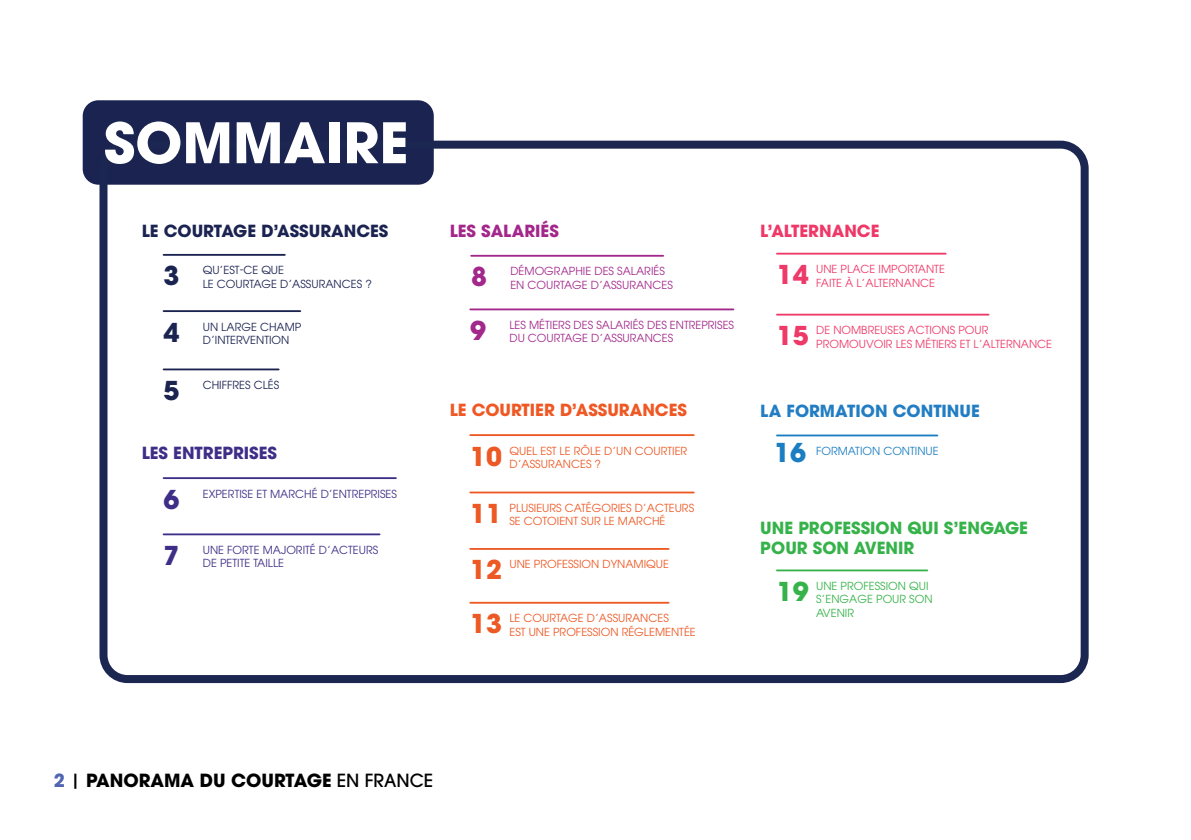
<style>
.page{position:relative;width:1191px;height:840px;background:#fff}
.page>*{position:absolute;margin:0;border:0;box-sizing:border-box;transform-origin:0 0}
.t1{font:700 55.2px "ITC Avant Garde Pro";color:#fff}
.t2{font:700 25.8px "ITC Avant Garde Pro";color:#ed5925}
.t3{font:700 25.8px "ITC Avant Garde Pro";color:#ee3a69}
.t4{font:700 25.8px "ITC Avant Garde Pro";color:#1b2351}
.t5{font:700 25.8px "ITC Avant Garde Pro";color:#3f2e87}
.t6{font:700 25.8px "ITC Avant Garde Pro";color:#a2288b}
.t7{font:700 25.8px "ITC Avant Garde Pro";color:#1b7ec2}
.t8{font:700 25.8px "ITC Avant Garde Pro";color:#36b34a}
.t9{font:700 18px "ITC Avant Garde Pro";color:#000001}
.t10{font:700 16.6px/20px "ITC Avant Garde Pro";color:#36b24a}
.t11{font:700 16.6px "ITC Avant Garde Pro";color:#1b2351}
.t12{font:700 16.6px "ITC Avant Garde Pro";color:#ef5824}
.t13{font:700 16.6px "ITC Avant Garde Pro";color:#227dc2}
.t14{font:700 16.6px "ITC Avant Garde Pro";color:#3f2e87}
.t15{font:700 16.6px "ITC Avant Garde Pro";color:#ee3868}
.t16{font:700 16.6px "ITC Avant Garde Pro";color:#a3278a}
.t17{font:11px "ITC Avant Garde Pro";color:#ed5925}
.t18{font:11px/13.2px "ITC Avant Garde Pro";color:#a2288b}
.t19{font:11px "ITC Avant Garde Pro";color:#ee3a69}
.t20{font:11px "ITC Avant Garde Pro";color:#1b2351}
.t21{font:11px "ITC Avant Garde Pro";color:#3f2e87}
.t22{font:11px/13.2px "ITC Avant Garde Pro";color:#36b34a}
.t23{font:11px "ITC Avant Garde Pro";color:#1b7ec2}
.s1{color:#5066b0}
.s2{font-weight:500}
</style>
<div class="page">
<div style="left:83px;top:100px;width:351px;height:84px;background:#1b2451;border-radius:16px"></div>
<div style="left:99px;top:140px;width:989px;height:542px;border:8px solid #1b2651;border-radius:24px"></div>
<hr style="left:164px;top:254px;width:121px;height:2px;background:#1b2351">
<hr style="left:164px;top:310px;width:136px;height:2px;background:#1b2351">
<hr style="left:164px;top:368px;width:115px;height:2px;background:#1b2351">
<hr style="left:164px;top:477px;width:232px;height:2px;background:#3f2e87">
<hr style="left:164px;top:533px;width:215px;height:2px;background:#3f2e87">
<hr style="left:471px;top:255px;width:192px;height:1px;background:#a2288b">
<hr style="left:470px;top:308px;width:263px;height:2px;background:#a2288b">
<hr style="left:470px;top:434px;width:223px;height:2px;background:#ed5925">
<hr style="left:470px;top:491px;width:223px;height:2px;background:#ed5925">
<hr style="left:470px;top:547px;width:198px;height:2px;background:#ed5925">
<hr style="left:470px;top:601px;width:198px;height:2px;background:#ed5925">
<hr style="left:777px;top:252px;width:168px;height:2px;background:#ee3a69">
<hr style="left:777px;top:313px;width:211px;height:2px;background:#ee3a69">
<hr style="left:777px;top:434px;width:160px;height:2px;background:#1b7ec2">
<hr style="left:777px;top:569px;width:150px;height:2px;background:#36b34a">
<p class="t1" style="left:104px;top:106px;width:306px">SOMMAIRE</p>
<p class="t11" style="left:142px;top:220px;width:248px">LE COURTAGE D’ASSURANCES</p>
<p class="t16" style="left:450px;top:220px;width:111px">LES SALARIÉS</p>
<p class="t15" style="left:760px;top:220px;width:121px">L’ALTERNANCE</p>
<p class="t4" style="left:164px;top:258px;width:17px">3</p>
<p class="t20" style="left:203px;top:263px;width:83px">QU’EST-CE QUE</p>
<p class="t20" style="left:203px;top:277px;width:171px">LE COURTAGE D’ASSURANCES ?</p>
<p class="t6" style="left:471px;top:259px;width:17px">8</p>
<p class="t18" style="left:510px;top:264px;width:156px">DÉMOGRAPHIE DES SALARIÉS</p>
<p class="t18" style="left:510px;top:278px;width:164px">EN COURTAGE D’ASSURANCES</p>
<p class="t3" style="left:777px;top:257px;width:33px">14</p>
<p class="t19" style="left:816px;top:262px;width:130px">UNE PLACE IMPORTANTE</p>
<p class="t19" style="left:816px;top:275px;width:120px">FAITE À L’ALTERNANCE</p>
<p class="t4" style="left:164px;top:314px;width:17px">4</p>
<p class="t20" style="left:203px;top:319px;width:100px">UN LARGE CHAMP</p>
<p class="t20" style="left:203px;top:333px;width:88px">D’INTERVENTION</p>
<p class="t6" style="left:470px;top:313px;width:17px">9</p>
<p class="t18" style="left:509px;top:318px;width:226px">LES MÉTIERS DES SALARIÉS DES ENTREPRISES<br>DU COURTAGE D’ASSURANCES</p>
<p class="t3" style="left:777px;top:318px;width:33px">15</p>
<p class="t19" style="left:816px;top:323px;width:174px">DE NOMBREUSES ACTIONS POUR</p>
<p class="t19" style="left:816px;top:336px;width:237px">PROMOUVOIR LES MÉTIERS ET L’ALTERNANCE</p>
<p class="t4" style="left:164px;top:373px;width:17px">5</p>
<p class="t20" style="left:203px;top:378px;width:78px">CHIFFRES CLÉS</p>
<p class="t12" style="left:450px;top:399px;width:239px">LE COURTIER D’ASSURANCES</p>
<p class="t13" style="left:760px;top:399px;width:221px">LA FORMATION CONTINUE</p>
<p class="t14" style="left:142px;top:441px;width:137px">LES ENTREPRISES</p>
<p class="t2" style="left:470px;top:438px;width:33px">10</p>
<p class="t17" style="left:509px;top:443px;width:179px">QUEL EST LE RÔLE D’UN COURTIER</p>
<p class="t17" style="left:509px;top:457px;width:93px">D’ASSURANCES ?</p>
<p class="t7" style="left:774px;top:435px;width:33px">16</p>
<p class="t23" style="left:816px;top:444px;width:124px">FORMATION CONTINUE</p>
<p class="t5" style="left:164px;top:481px;width:17px">6</p>
<p class="t21" style="left:203px;top:486px;width:196px">EXPERTISE ET MARCHÉ D’ENTREPRISES</p>
<p class="t5" style="left:164px;top:537px;width:17px">7</p>
<p class="t21" style="left:203px;top:542px;width:177px">UNE FORTE MAJORITÉ D’ACTEURS</p>
<p class="t21" style="left:203px;top:556px;width:83px">DE PETITE TAILLE</p>
<p class="t2" style="left:470px;top:496px;width:33px">11</p>
<p class="t17" style="left:509px;top:501px;width:186px">PLUSIEURS CATÉGORIES D’ACTEURS</p>
<p class="t17" style="left:509px;top:514px;width:157px">SE COTOIENT SUR LE MARCHÉ</p>
<p class="t2" style="left:470px;top:552px;width:33px">12</p>
<p class="t17" style="left:509px;top:557px;width:161px">UNE PROFESSION DYNAMIQUE</p>
<p class="t2" style="left:470px;top:606px;width:33px">13</p>
<p class="t17" style="left:509px;top:611px;width:161px">LE COURTAGE D’ASSURANCES</p>
<p class="t17" style="left:509px;top:624px;width:188px">EST UNE PROFESSION RÉGLEMENTÉE</p>
<p class="t10" style="left:760px;top:518px;width:269px">UNE PROFESSION QUI S’ENGAGE<br>POUR SON AVENIR</p>
<p class="t8" style="left:777px;top:573px;width:33px">19</p>
<p class="t22" style="left:816px;top:579px;width:114px">UNE PROFESSION QUI</p>
<p class="t22" style="left:816px;top:592px;width:118px">S’ENGAGE POUR SON<br>AVENIR</p>
<p class="t9" style="left:54px;top:767px;width:381px"><span class="s1">2</span> <span class="s2">|</span> PANORAMA DU COURTAGE <span class="s2">EN FRANCE</span></p>
</div>
